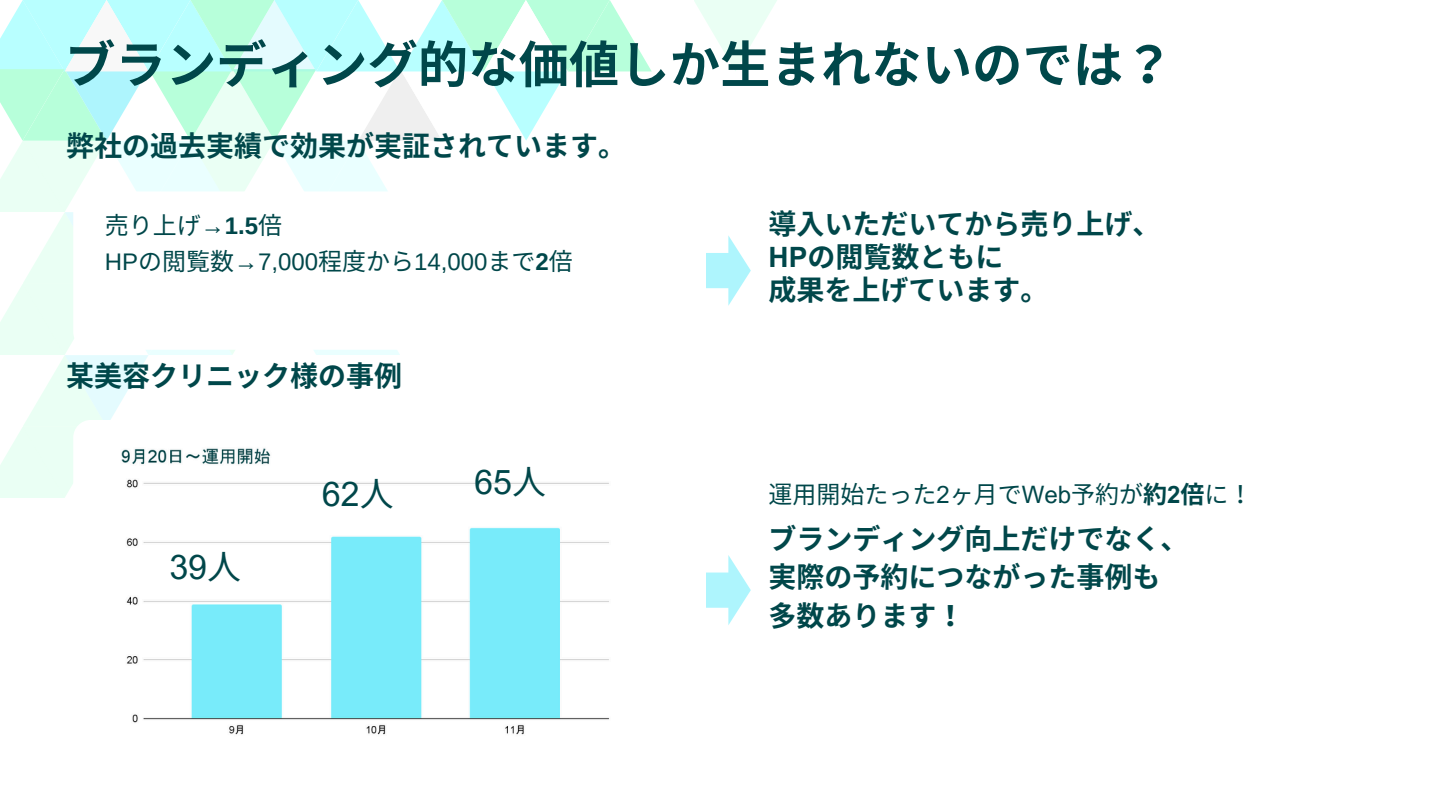
<style>
.page{position:relative;width:1440px;height:810px;background:#fff}
.page>*{position:absolute;margin:0;border:0;box-sizing:border-box;transform-origin:0 0}
.t1{font:700 50.4px "Noto Sans CJ Ksc";color:#00474a}
.t2{font:34px "Arial MT Pro";color:#00474a}
.t3{font:700 28px/38.2px "Noto Sans CJ Ksc";color:#00474a}
.t4{font:24px/36.8px "Noto Sans CJ Ksc";color:#00474a}
.s1{font-family:"Arimo"}
.s2{font-family:"Arimo";font-weight:700}
.s3{font-family:"Noto Sans CJ Ksc"}
.s4{font-family:"Arial MT Pro"}
.s5{font-weight:700}
.s6{font-family:"Arial MT Pro";font-weight:700}
</style>
<div class="page">
<svg style="left:65px;top:141px;width:41px;height:70px;fill:#eafff4"></svg>
<svg style="left:107px;top:141px;width:42px;height:50px;fill:#eaffff"></svg>
<div style="left:149px;top:141px;width:83px;height:71px;background:#eaffff"></div>
<svg style="left:0;top:141px;width:65px;height:71px;background:#ebfff5"></svg>
<div style="left:191px;top:141px;width:83px;height:71px;background:linear-gradient(to right,#e5fff8,#f6fff8)"></div>
<svg style="left:275px;top:141px;width:41px;height:50px;fill:#eaffff"></svg>
<div style="left:316px;top:141px;width:84px;height:71px;background:linear-gradient(to right,#e3ffff,#fdffff)"></div>
<svg style="left:23px;top:213px;width:42px;height:71px;fill:#ebfff4"></svg>
<div style="left:65px;top:212px;width:84px;height:72px;background:#eafff4"></div>
<svg style="left:0;top:0;width:652px;height:141px"></svg>
<div style="left:694px;top:0;width:83px;height:71px;background:linear-gradient(to right,#f4fff9,#f4fff9)"></div>
<div style="left:23px;top:284px;width:84px;height:71px;background:linear-gradient(to bottom,#e6fff2,#f4fff9)"></div>
<div style="left:149px;top:284px;width:83px;height:71px;background:#eaffff"></div>
<svg style="left:0;top:284px;width:65px;height:71px;background:#ebfff5"></svg>
<div style="left:191px;top:284px;width:83px;height:71px;background:linear-gradient(to right,#e4fffe,#fffffe)"></div>
<div style="left:316px;top:284px;width:84px;height:71px;background:#eaffff"></div>
<svg style="left:23px;top:356px;width:42px;height:71px;fill:#ecfff4"></svg>
<svg style="left:65px;top:355px;width:83px;height:72px;fill:#e4fbfe"></svg>
<svg style="left:65px;top:427px;width:11px;height:70px"></svg>
<svg style="left:0;top:427px;width:65px;height:71px;background:#ebfff5"></svg>
<div style="left:73px;top:420px;width:584px;height:331px;background:#fff;border-radius:18px"></div>
<div style="left:73px;top:191px;width:584px;height:159px;background:#fff;border-radius:18px"></div>
<img style="left:121px;top:448px;width:489px;height:287px">
<svg style="left:706px;top:235px;width:45px;height:71px"></svg>
<svg style="left:706px;top:555px;width:45px;height:70px"></svg>
<h5 class="t1" style="left:65px;top:25px;width:1085px">ブランディング的な価値しか生まれないのでは？</h5>
<h1 class="t3" style="left:66px;top:125px;width:561px">弊社の過去実績で効果が実証されています。</h1>
<h3 class="t4" style="left:105px;top:205px;width:468px">売り上げ<span class="s1">→</span><span class="s2">1.5</span>倍<br><span class="s1">HP</span>の閲覧数<span class="s1">→7,000</span>程度から<span class="s1">14,000</span>まで<span class="s2">2</span>倍</h3>
<h4 class="t3" style="left:66px;top:356px;width:335px">某美容クリニック様の事例</h4>
<p class="t2" style="left:169px;top:554px;width:71px">39<span class="s3">人</span></p>
<h2 class="t2" style="left:322px;top:481px;width:71px">62<span class="s3">人</span></h2>
<h2 class="t2" style="left:474px;top:469px;width:71px">65<span class="s3">人</span></h2>
<h4 class="t3" style="left:768px;top:206px;width:393px;line-height:33px">導入いただいてから売り上げ、<br><span class="s4">HP</span>の閲覧数ともに<br>成果を上げています。</h4>
<h2 class="t4" style="left:768px;top:474px;width:465px">運用開始たった<span class="s4">2</span>ヶ月で<span class="s4">Web</span>予約が<span class="s5">約</span><span class="s6">2</span><span class="s5">倍</span>に！</h2>
<p class="t3" style="left:768px;top:518px;width:421px">ブランディング向上だけでなく、実際の予約につながった事例も多数あります！</p>
</div>
